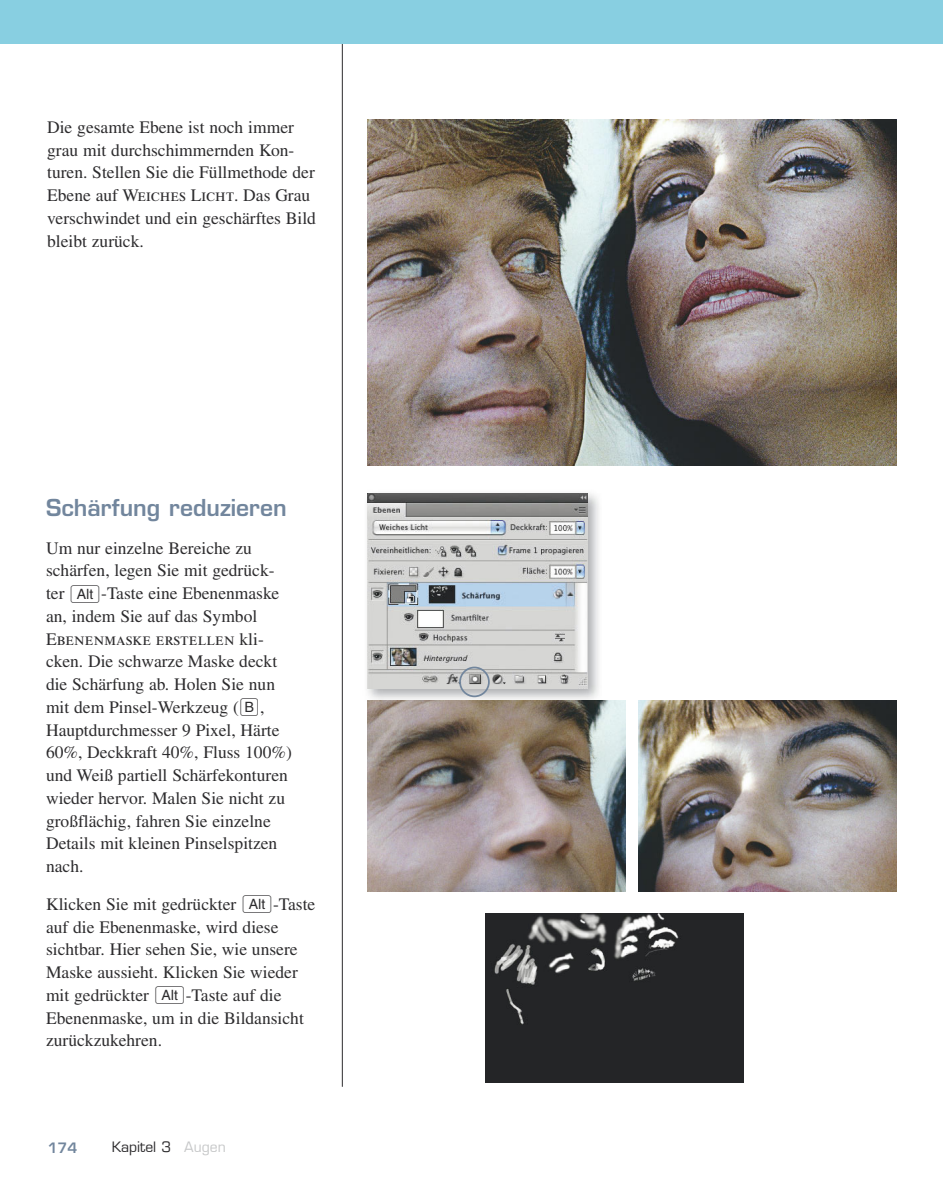
<style>
.page{position:relative;width:943px;height:1191px;background:#fff}
.page>*{position:absolute;margin:0;border:0;box-sizing:border-box;transform-origin:0 0}
.t1{font:600 22.75px "Eurostile LT";color:#72869d}
.t2{font:17.5px/22.8px "Times";color:#2d2c2e}
.t3{font:17.5px "Times Roman SC";color:#2d2c2e}
.t4{font:14px "Eurostile";color:#2d2c2e}
.t5{font:600 14px "Eurostile LT";color:#72869d}
.s1{font-family:"Times Roman SC"}
.s2{font-family:"Keyboard Full Normal"}
.s3{font-family:"Times"}
.s4{color:#c7c8c9}
</style>
<div class="page">
<hr style="left:342px;top:34px;width:1px;height:1052px;background:#2d2c2e">
<div style="left:0;top:0;width:943px;height:43px;background:#88cfe1"></div>
<img style="left:367px;top:119px;width:530px;height:346px">
<img style="left:367px;top:493px;width:236px;height:208px">
<img style="left:367px;top:493px;width:220px;height:196px">
<img style="left:367px;top:701px;width:258px;height:190px">
<img style="left:638px;top:701px;width:259px;height:190px">
<img style="left:485px;top:913px;width:258px;height:169px">
<div style="left:459px;top:666px;width:31px;height:31px;border:2px solid #72869d;border-radius:50%"></div>
<p class="t2" style="left:47px;top:115px;width:270px">Die gesamte Ebene ist noch immer grau mit durchschimmernden Kon&shy;turen. Stellen Sie die Füllmethode der<br>Ebene auf <span class="s1">Weiches Licht</span>. Das Grau verschwindet und ein geschärftes Bild bleibt zurück.</p>
<h1 class="t1" style="left:46px;top:493px;width:242px">Schärfung reduzieren</h1>
<p class="t2" style="left:46px;top:536px;width:235px">Um nur einzelne Bereiche zu schärfen, legen Sie mit gedrück&shy;ter <span class="s2">Ç</span>-Taste eine Ebenenmaske an, indem Sie auf das Symbol</p>
<p class="t3" style="left:46px;top:629px;width:219px">Ebenenmaske erstellen <span class="s3">kli-</span></p>
<p class="t2" style="left:46px;top:650px;width:247px">cken. Die schwarze Maske deckt die Schärfung ab. Holen Sie nun mit dem Pinsel-Werkzeug (<span class="s2">B</span>,<br>Hauptdurchmesser 9 Pixel, Härte<br>60%, Deckkraft 40%, Fluss 100%) und Weiß partiell Schärfekonturen wieder hervor. Malen Sie nicht zu großflächig, fahren Sie einzelne<br>Details mit kleinen Pinselspitzen nach.</p>
<p class="t2" style="left:46px;top:892px;width:271px">Klicken Sie mit gedrückter <span class="s2">Ç</span>-Taste auf die Ebenenmaske, wird diese sichtbar. Hier sehen Sie, wie unsere<br>Maske aussieht. Klicken Sie wieder mit gedrückter <span class="s2">Ç</span>-Taste auf die<br>Ebenenmaske, um in die Bildansicht zurückzukehren.</p>
<p class="t5" style="left:48px;top:1138px;width:31px">174</p>
<p class="t4" style="left:112px;top:1138px;width:116px">Kapitel 3 <span class="s4">Augen</span></p>
</div>
